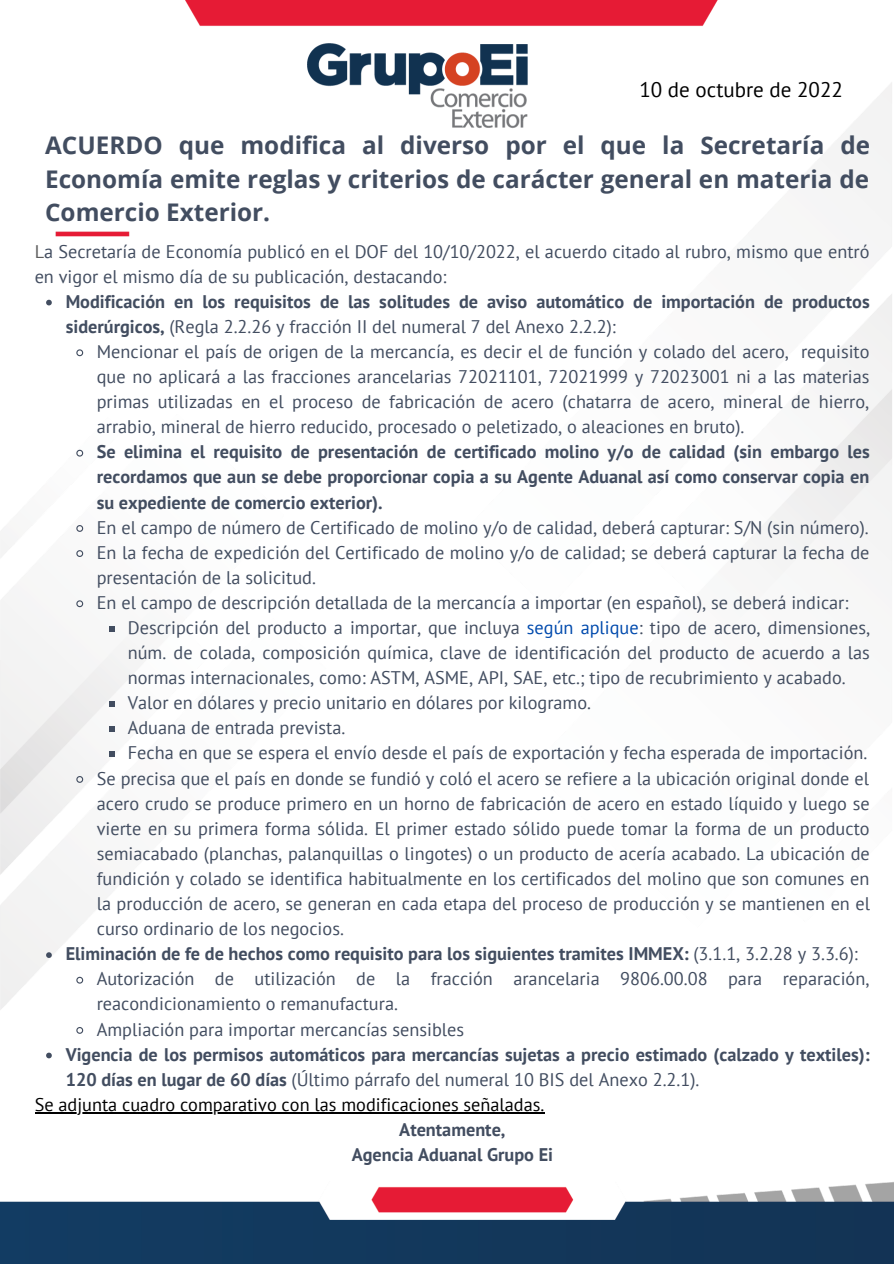
<style>
.page{position:relative;width:894px;height:1264px;background:#fff}
.page>*{position:absolute;margin:0;border:0;box-sizing:border-box;transform-origin:0 0}
.t1{font:700 24.3px/33.8px "Open Sans";color:#424d60;text-align:justify}
.t2{font:21px "PT Sans";color:#000}
.t3{font:18.3px/25px "PT Sans";color:#424d60}
.t4{font:700 18.3px/25px "PT Sans";color:#424d60}
.t5{font:18.3px "PT Sans";color:#000}
.s1{color:#5c5c5c}
.s2{font-weight:400}
.s3{color:#004aad}
</style>
<div class="page">
<img style="left:0;top:0;width:893px;height:1263px">
<svg style="left:46px;top:300px;width:6px;height:5px"></svg>
<svg style="left:75px;top:348px;width:9px;height:9px"></svg>
<svg style="left:75px;top:449px;width:9px;height:8px"></svg>
<svg style="left:75px;top:524px;width:9px;height:8px"></svg>
<svg style="left:75px;top:549px;width:9px;height:9px"></svg>
<svg style="left:75px;top:599px;width:9px;height:9px"></svg>
<svg style="left:109px;top:626px;width:5px;height:5px"></svg>
<svg style="left:109px;top:701px;width:5px;height:6px"></svg>
<svg style="left:109px;top:726px;width:5px;height:6px"></svg>
<svg style="left:109px;top:751px;width:5px;height:6px"></svg>
<svg style="left:75px;top:775px;width:9px;height:8px"></svg>
<svg style="left:46px;top:952px;width:6px;height:5px"></svg>
<svg style="left:75px;top:975px;width:9px;height:9px"></svg>
<svg style="left:75px;top:1026px;width:9px;height:8px"></svg>
<svg style="left:46px;top:1052px;width:6px;height:6px"></svg>
<hr style="left:35px;top:1111px;width:509px;height:2px;background:#000">
<p class="t2" style="left:639px;top:76px;width:205px">10 de octubre de 2022</p>
<h1 class="t1" style="left:45px;top:127px;width:826px">ACUERDO que modifica al diverso por el que la Secretaría de Economía emite reglas y criterios de carácter general en materia de Comercio Exterior.</h1>
<p class="t3" style="left:35px;top:238px;width:836px"><span class="s1">L</span>a Secretaría de Economía publicó en el DOF del 10/10/2022, el acuerdo citado al rubro, mismo que entró en vigor el mismo día de su publicación, destacando:</p>
<p class="t4" style="left:66px;top:288px;width:805px">Modificación en los requisitos de las solitudes de aviso automático de importación de productos siderúrgicos, <span class="s2">(Regla 2.2.26 y fracción II del numeral 7 del Anexo 2.2.2):</span></p>
<p class="t3" style="left:97px;top:338px;width:774px;text-align:justify">Mencionar el país de origen de la mercancía, es decir el de función y colado del acero, requisito que no aplicará a las fracciones arancelarias 72021101, 72021999 y 72023001 ni a las materias primas utilizadas en el proceso de fabricación de acero (chatarra de acero, mineral de hierro, arrabio, mineral de hierro reducido, procesado o peletizado, o aleaciones en bruto).</p>
<p class="t4" style="left:97px;top:439px;width:774px;text-align:justify">Se elimina el requisito de presentación de certificado molino y/o de calidad (sin embargo les recordamos que aun se debe proporcionar copia a su Agente Aduanal así como conservar copia en su expediente de comercio exterior).</p>
<p class="t3" style="left:97px;top:514px;width:774px">En el campo de número de Certificado de molino y/o de calidad, deberá capturar: S/N (sin número).<br>En la fecha de expedición del Certificado de molino y/o de calidad; se deberá capturar la fecha de presentación de la solicitud.<br>En el campo de descripción detallada de la mercancía a importar (en español), se deberá indicar:</p>
<p class="t3" style="left:128px;top:614px;width:743px">Descripción del producto a importar, que incluya <span class="s3">según aplique</span>: tipo de acero, dimensiones,</p>
<p class="t3" style="left:128px;top:639px;width:743px">núm. de colada, composición química, clave de identificación del producto de acuerdo a las</p>
<p class="t3" style="left:128px;top:665px;width:719px">normas internacionales, como: ASTM, ASME, API, SAE, etc.; tipo de recubrimiento y acabado.</p>
<p class="t3" style="left:128px;top:690px;width:464px">Valor en dólares y precio unitario en dólares por kilogramo.</p>
<p class="t3" style="left:128px;top:715px;width:219px">Aduana de entrada prevista.</p>
<p class="t3" style="left:128px;top:740px;width:740px">Fecha en que se espera el envío desde el país de exportación y fecha esperada de importación.</p>
<p class="t3" style="left:97px;top:765px;width:773px">Se precisa que el país en donde se fundió y coló el acero se refiere a la ubicación original donde el</p>
<p class="t3" style="left:97px;top:790px;width:774px">acero crudo se produce primero en un horno de fabricación de acero en estado líquido y luego se</p>
<p class="t3" style="left:97px;top:815px;width:774px">vierte en su primera forma sólida. El primer estado sólido puede tomar la forma de un producto</p>
<p class="t3" style="left:97px;top:840px;width:774px">semiacabado (planchas, palanquillas o lingotes) o un producto de acería acabado. La ubicación de</p>
<p class="t3" style="left:97px;top:865px;width:773px">fundición y colado se identifica habitualmente en los certificados del molino que son comunes en</p>
<p class="t3" style="left:97px;top:890px;width:774px">la producción de acero, se generan en cada etapa del proceso de producción y se mantienen en el</p>
<p class="t3" style="left:97px;top:915px;width:248px">curso ordinario de los negocios.</p>
<p class="t4" style="left:66px;top:940px;width:793px">Eliminación de fe de hechos como requisito para los siguientes tramites IMMEX: <span class="s2">(3.1.1, 3.2.28 y 3.3.6):</span></p>
<p class="t3" style="left:97px;top:966px;width:774px">Autorización de utilización de la fracción arancelaria 9806.00.08 para reparación,</p>
<p class="t3" style="left:97px;top:991px;width:302px">reacondicionamiento o remanufactura.</p>
<p class="t3" style="left:97px;top:1016px;width:369px">Ampliación para importar mercancías sensibles</p>
<p class="t4" style="left:66px;top:1041px;width:805px">Vigencia de los permisos automáticos para mercancías sujetas a precio estimado (calzado y textiles):<br>120 días en lugar de 60 días <span class="s2">(Último párrafo del numeral 10 BIS del Anexo 2.2.1).</span></p>
<p class="t5" style="left:35px;top:1092px;width:511px">Se adjunta cuadro comparativo con las modificaciones señaladas.</p>
<p class="t4" style="left:351px;top:1116px;width:203px;text-align:center">Atentamente,<br>Agencia Aduanal Grupo Ei</p>
</div>
